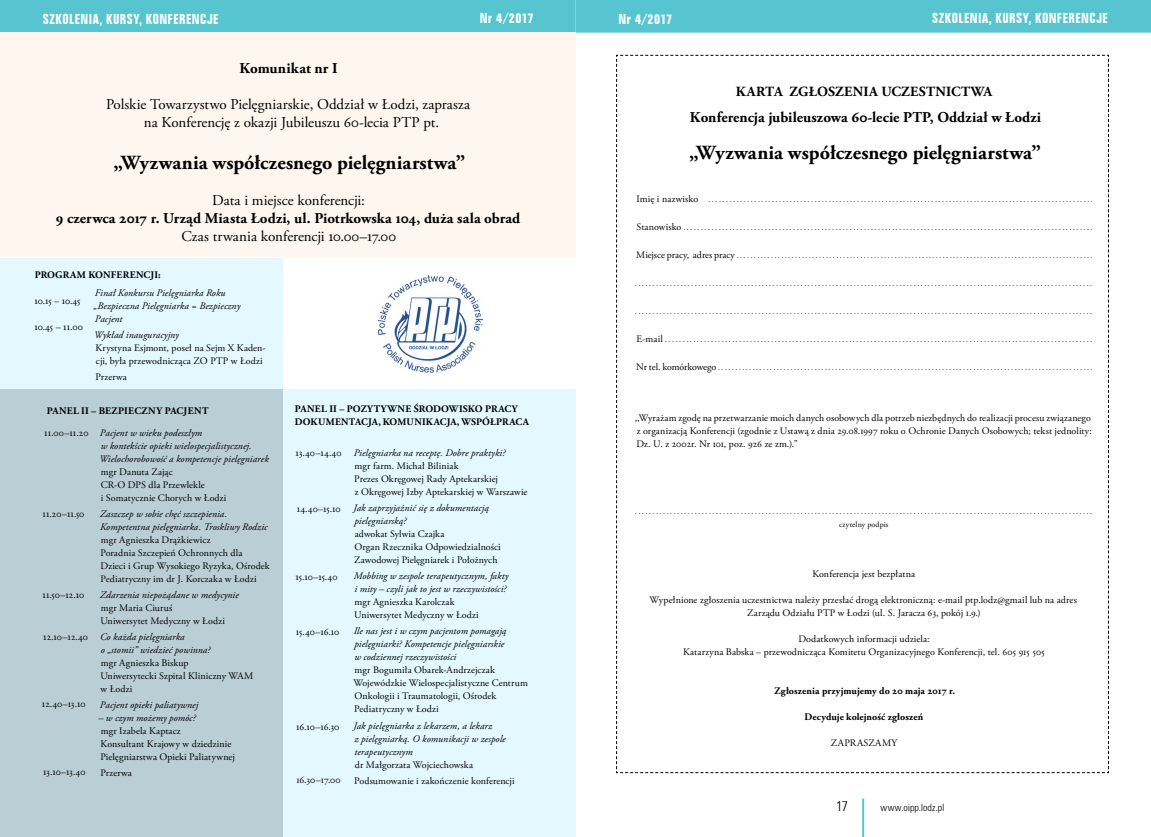
<style>
.page{position:relative;width:1151px;height:837px;background:#fff}
.page>*{position:absolute;margin:0;border:0;box-sizing:border-box;transform-origin:0 0}
.t1{font:700 20px "Adobe Garamond Pro";letter-spacing:.005em;color:#000}
.t2{font:700 15px/18px "Adobe Garamond Pro";letter-spacing:.005em;color:#000;text-align:center}
.t3{font:15px/18px "Adobe Garamond Pro";color:#000;text-align:center}
.t4{font:700 condensed 14px "Folio BT";letter-spacing:.025em;color:#fff}
.t5{font:700 14px "Adobe Garamond Pro";letter-spacing:.015em;color:#000}
.t6{font:300 condensed 14px "Zurich BT";color:#000}
.t7{font:10px/13px "Adobe Garamond Pro";letter-spacing:.01em;color:#000}
.t8{font:italic 10px/13px "Adobe Garamond Pro";letter-spacing:.005em;color:#000}
.t9{font:700 10px/13px "Adobe Garamond Pro";letter-spacing:.01em;color:#000}
.t10{font:300 condensed 10px "Zurich BT";letter-spacing:.01em;color:#000}
.t11{font:10px "Adobe Garamond Pro";letter-spacing:.065em;color:#000}
.t12{font:8px/13px "Adobe Garamond Pro";letter-spacing:.015em;color:#000;text-align:center}
.s1{font-weight:400}
.s2{font-family:"Minion Pro"}
.s3{font-family:"Minion Pro";font-weight:400}
.s4{font-style:italic}
.s5{font-size:10px}
</style>
<div class="page">
<div style="left:0;top:0;width:1151px;height:33px;background:#56c5d0"></div>
<hr style="left:862px;top:798px;width:2px;height:38px;background:#56c5d0">
<div style="left:0;top:33px;width:575px;height:224px;background:#fff7ef"></div>
<div style="left:0;top:389px;width:288px;height:447px;background:#b9ced5"></div>
<div style="left:0;top:258px;width:282px;height:130px;background:#e3f8ff"></div>
<div style="left:283px;top:389px;width:292px;height:447px;background:#e3f8ff"></div>
<img style="left:378px;top:275px;width:104px;height:97px">
<svg style="left:616px;top:54px;width:493px;height:719px"></svg>
<h3 class="t4" style="left:43px;top:10px;width:178px">SZKOLENIA, KURSY, KONFERENCJE</h3>
<h3 class="t4" style="left:480px;top:10px;width:55px">Nr 4/2017</h3>
<h3 class="t4" style="left:618px;top:10px;width:55px">Nr 4/2017</h3>
<h3 class="t4" style="left:932px;top:10px;width:178px">SZKOLENIA, KURSY, KONFERENCJE</h3>
<h2 class="t2" style="left:239px;top:60px;width:100px">Komunikat nr I</h2>
<h2 class="t3" style="left:106px;top:96px;width:366px">Polskie Towarzystwo Pielęgniarskie, Oddział w Łodzi, zaprasza na Konferencję z okazji Jubileuszu 60-lecia PTP pt.</h2>
<h1 class="t1" style="left:113px;top:151px;width:353px">„Wyzwania współczesnego pielęgniarstwa”</h1>
<h2 class="t2" style="left:56px;top:192px;width:466px"><span class="s1">Data i miejsce konferencji:<br></span>9 czerwca 20<span class="s2">1</span>7 r. Urząd Miasta Łodzi, ul. Piotrkowska <span class="s2">1</span>04, duża sala obrad<br><span class="s1">Czas trwania konferencji</span> <span class="s3">1</span><span class="s1">0.00–</span><span class="s3">1</span><span class="s1">7.00</span></h2>
<p class="t9" style="left:35px;top:268px;width:127px">PROGRAM KONFERENCJI:</p>
<p class="t7" style="left:34px;top:294px;width:48px"><span class="s2">1</span>0.<span class="s2">1</span>5 – <span class="s2">1</span>0.45</p>
<p class="t7" style="left:34px;top:320px;width:50px"><span class="s2">1</span>0.45 – <span class="s2">11</span>.00</p>
<p class="t8" style="left:94px;top:286px;width:148px">Finał Konkursu Pielęgniarka Roku „Bezpieczna Pielęgniarka = Bezpieczny<br>Pacjent</p>
<p class="t8" style="left:94px;top:328px;width:86px">Wykład inauguracyjny</p>
<p class="t7" style="left:95px;top:341px;width:172px">Krystyna Esjmont, poseł na Sejm X Kaden&shy;cji, była przewodnicząca ZO PTP w Łodzi</p>
<p class="t7" style="left:95px;top:370px;width:33px">Przerwa</p>
<p class="t9" style="left:47px;top:404px;width:66px">PANEL II – Bezpieczny</p>
<p class="t9" style="left:165px;top:404px;width:8px">pac</p>
<p class="t9" style="left:184px;top:404px;width:13px">jent</p>
<p class="t7" style="left:44px;top:426px;width:46px"><span class="s2">11</span>.00–<span class="s2">11</span>.20</p>
<p class="t7" style="left:43px;top:507px;width:43px"><span class="s2">11</span>.20–<span class="s2">11</span>.50</p>
<p class="t7" style="left:43px;top:588px;width:43px"><span class="s2">11</span>.50–<span class="s2">1</span>2.<span class="s2">1</span>0</p>
<p class="t7" style="left:43px;top:630px;width:46px"><span class="s2">1</span>2.<span class="s2">1</span>0–<span class="s2">1</span>2.40</p>
<p class="t7" style="left:42px;top:697px;width:45px"><span class="s2">1</span>2.40–<span class="s2">1</span>3.<span class="s2">1</span>0</p>
<p class="t7" style="left:43px;top:765px;width:44px"><span class="s2">1</span>3.<span class="s2">1</span>0–<span class="s2">1</span>3.40</p>
<p class="t8" style="left:99px;top:426px;width:171px">Pacjent w wieku podeszłym<br>w kontekście opieki wielospecjalistycznej.<br>Wielochorobowość a kompetencje pielęgniarek</p>
<p class="t7" style="left:101px;top:465px;width:127px">mgr Danuta Zając<br>CR-O DPS dla Przewlekle<br>i Somatycznie Chorych w Łodzi</p>
<p class="t8" style="left:100px;top:507px;width:169px">Zaszczep w sobie chęć szczepienia.<br>Kompetentna pielęgniarka. Troskliwy Rodzic</p>
<p class="t7" style="left:101px;top:533px;width:171px">mgr Agnieszka Drążkiewicz<br>Poradnia Szczepień Ochronnych dla Dzieci i Grup Wysokiego Ryzyka, Ośrodek Pediatryczny im dr J. Korczaka w Łodzi</p>
<p class="t8" style="left:100px;top:588px;width:140px">Zdarzenia niepożądane w medycynie</p>
<p class="t7" style="left:100px;top:601px;width:126px">mgr Maria Ciuruś<br>Uniwersytet Medyczny w Łodzi</p>
<p class="t8" style="left:100px;top:630px;width:112px">Co każda pielęgniarka<br>o „stomii” wiedzieć powinna?</p>
<p class="t7" style="left:100px;top:656px;width:155px">mgr Agnieszka Biskup<br>Uniwersytecki Szpital Kliniczny WAM w Łodzi</p>
<p class="t8" style="left:100px;top:698px;width:100px">Pacjent opieki paliatywnej</p>
<p class="t8" style="left:98px;top:711px;width:99px">– w czym możemy pomóc?</p>
<p class="t7" style="left:101px;top:724px;width:136px">mgr Izabela Kaptacz<br>Konsultant Krajowy w dziedzinie<br>Pielęgniarstwa Opieki Paliatywnej</p>
<p class="t7" style="left:101px;top:766px;width:33px">Przerwa</p>
<p class="t9" style="left:295px;top:402px;width:224px">PANEL II – POZYTYWNE ŚRODOWISKO PRACY<br>Dokumentac</p>
<p class="t9" style="left:368px;top:415px;width:23px">ja, komunikac</p>
<p class="t9" style="left:447px;top:415px;width:23px">ja, wsp</p>
<p class="t9" style="left:482px;top:415px;width:16px">ółpraca</p>
<p class="t7" style="left:354px;top:447px;width:175px;text-indent:-59px"><span class="s2">1</span>3.40–<span class="s2">1</span>4.40 <span class="s4">Pielęgniarka na receptę. Dobre praktyki?<br></span>mgr farm. Michał Biliniak<br>Prezes Okręgowej Rady Aptekarskiej<br>z Okręgowej Izby Aptekarskiej w Warszawie</p>
<p class="t8" style="left:353px;top:501px;width:137px">Jak zaprzyjaźnić się z dokumentacją pielęgniarską?</p>
<p class="t7" style="left:354px;top:528px;width:148px">adwokat Sylwia Czajka<br>Organ Rzecznika Odpowiedzialności<br>Zawodowej Pielęgniarek i Położnych</p>
<p class="t8" style="left:354px;top:569px;width:156px">Mobbing w zespole terapeutycznym, fakty i mity – czyli jak to jest w rzeczywistości?</p>
<p class="t7" style="left:354px;top:596px;width:126px">mgr Agnieszka Karolczak<br>Uniwersytet Medyczny w Łodzi</p>
<p class="t8" style="left:354px;top:624px;width:154px">Ile nas jest i w czym pacjentom pomagają pielęgniarki? Kompetencje pielęgniarskie w codziennej rzeczywistości</p>
<p class="t7" style="left:353px;top:664px;width:176px">mgr Bogumiła Obarek-Andrzejczak Wojewódzkie Wielospecjalistyczne Centrum Onkologii i Traumatologii, Ośrodek Pediatryczny w Łodzi</p>
<p class="t8" style="left:353px;top:718px;width:154px">Jak pielęgniarka z lekarzem, a lekarz<br>z pielęgniarką. O komunikacji w zespole terapeutycznym</p>
<p class="t7" style="left:354px;top:756px;width:162px;line-height:16px">dr Małgorzata Wojciechowska<br>Podsumowanie i zakończenie konferencji</p>
<p class="t7" style="left:297px;top:502px;width:45px"><span class="s2">1</span>4.40–<span class="s2">1</span>5.<span class="s2">1</span>0</p>
<p class="t7" style="left:296px;top:570px;width:43px"><span class="s2">1</span>5.<span class="s2">1</span>0–<span class="s2">1</span>5.40</p>
<p class="t7" style="left:296px;top:625px;width:45px"><span class="s2">1</span>5.40–<span class="s2">1</span>6.<span class="s2">1</span>0</p>
<p class="t7" style="left:296px;top:720px;width:45px"><span class="s2">1</span>6.<span class="s2">1</span>0–<span class="s2">1</span>6.30</p>
<p class="t7" style="left:296px;top:773px;width:46px">16.30–17.00</p>
<h3 class="t5" style="left:736px;top:83px;width:258px">KARTA ZGŁOSZENIA UCZESTNICTWA</h3>
<h2 class="t2" style="left:690px;top:108px;width:353px">Konferencja jubileuszowa 60-lecie PTP, Oddział w Łodzi</h2>
<h1 class="t1" style="left:689px;top:141px;width:353px">„Wyzwania współczesnego pielęgniarstwa”</h1>
<p class="t12" style="left:636px;top:193px;width:458px"><span class="s5">Imię i nazwisko</span> .............................................................................................................</p>
<p class="t12" style="left:637px;top:221px;width:458px"><span class="s5">Stanowisko</span> ....................................................................................................................</p>
<p class="t12" style="left:636px;top:249px;width:458px"><span class="s5">Miejsce pracy, adres pracy</span> ........................................................................................................</p>
<p class="t12" style="left:635px;top:277px;width:459px">..................................................................................................................................</p>
<p class="t12" style="left:635px;top:305px;width:459px">..................................................................................................................................</p>
<p class="t12" style="left:636px;top:333px;width:457px"><span class="s5">E-mail</span> .........................................................................................................................</p>
<p class="t12" style="left:636px;top:361px;width:458px"><span class="s5">Nr tel. komórkowego</span> .............................................................................................................</p>
<p class="t7" style="left:635px;top:411px;width:459px;text-align:justify">,,Wyrażam zgodę na przetwarzanie moich danych osobowych dla potrzeb niezbędnych do realizacji procesu związanego z organizacją Konferencji (zgodnie z Ustawą z dnia 29.08.1997 roku o Ochronie Danych Osobowych; tekst jednolity:<br>Dz. U. z 2002r. Nr 101, poz. 926 ze zm.).”</p>
<p class="t12" style="left:635px;top:505px;width:459px">.................................................................................................................................. czytelny podpis</p>
<p class="t7" style="left:812px;top:567px;width:104px">Konferencja jest bezpłatna</p>
<p class="t7" style="left:649px;top:593px;width:429px;text-align:center">Wypełnione zgłoszenia uczestnictwa należy przesłać drogą elektroniczną: e-mail ptp.lodz@gmail lub na adres<br>Zarządu Odziału PTP w Łodzi (ul. S. Jaracza 63, pokój 1.9.)</p>
<p class="t7" style="left:683px;top:632px;width:363px;text-align:center">Dodatkowych informacji udziela:<br>Katarzyna Babska – przewodnicząca Komitetu Organizacyjnego Konferencji, tel. 605 915 505</p>
<p class="t9" style="left:774px;top:684px;width:182px">Zgłoszenia przyjmujemy do 20 maja 2017 r.</p>
<p class="t9" style="left:805px;top:710px;width:120px">Decyduje kolejność zgłoszeń</p>
<p class="t11" style="left:831px;top:737px;width:68px">ZAPRASZAMY</p>
<h3 class="t6" style="left:836px;top:797px;width:13px">17</h3>
<p class="t10" style="left:880px;top:800px;width:65px">www.oipp.lodz.pl</p>
</div>
